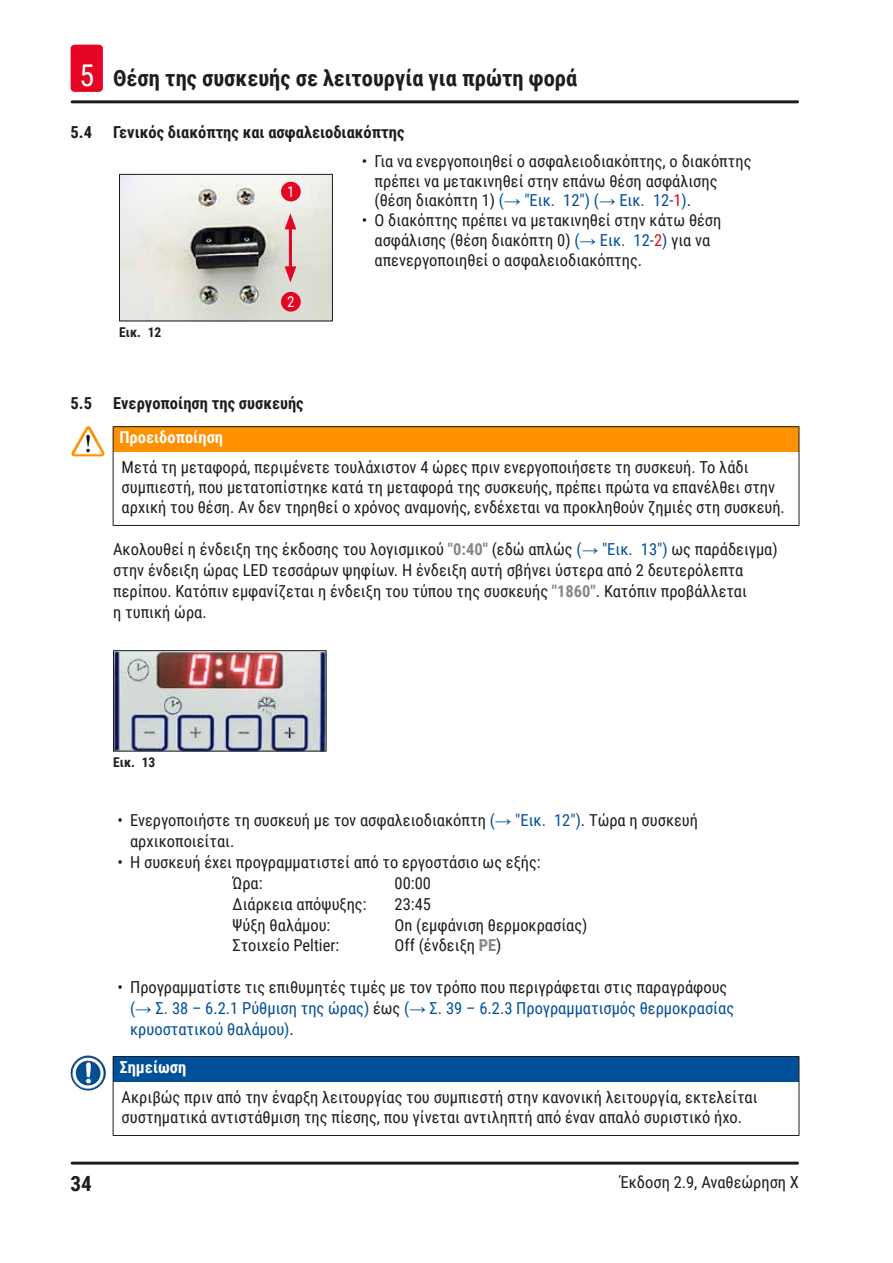
<style>
.page{position:relative;width:893px;height:1263px;background:#fff}
.page>*{position:absolute;margin:0;border:0;box-sizing:border-box;transform-origin:0 0}
.t1{font:700 22.5px "Roboto Condensed";color:#1d1d1b}
.t2{font:700 21px "Roboto Condensed";color:#1d1d1b}
.Description_text{font:16.5px/19.8px "Roboto Condensed";color:#1d1d1b}
.Source_of_danger{font:16.5px/19.8px "Roboto Condensed";color:#1d1d1b}
.t3{font:16.5px/20.9px "Roboto Condensed";color:#005099}
.t4{font:700 16.5px "Roboto Condensed";color:#1d1d1b}
.Signalword__no_use_a{font:700 16.5px "Roboto Condensed";color:#fff}
.t5{font:15px "Roboto Condensed";color:#fff}
.t6{font:700 13.5px "Roboto Condensed";color:#1d1d1b}
.s1{font-weight:400;font-size:30px;color:#fff}
.s2{color:#005099}
.s3{font-family:"Arial";color:#005099}
.s4{color:#e40522}
.s5{font-weight:700;color:#878787}
.s6{color:#1d1d1b}
.s7{font-family:"Arial"}
</style>
<div class="page">
<hr style="left:72px;top:1161px;width:725px;height:3px;background:#1d1d1b">
<hr style="left:72px;top:100px;width:725px;height:3px;background:#1d1d1b">
<div style="left:71px;top:45px;width:32px;height:47px;background:#e40522;border-radius:4px"></div>
<img style="left:121px;top:176px;width:210px;height:143px">
<hr style="left:289px;top:224px;width:3px;height:30px;background:#e40522">
<svg style="left:285px;top:213px;width:11px;height:16px"></svg>
<hr style="left:289px;top:241px;width:3px;height:31px;background:#e40522">
<svg style="left:285px;top:266px;width:11px;height:16px"></svg>
<div style="left:281px;top:182px;width:20px;height:19px;background:#e40522;border-radius:50%"></div>
<div style="left:281px;top:292px;width:20px;height:20px;background:#e40522;border-radius:50%"></div>
<div style="left:119px;top:174px;width:214px;height:147px;border:1px solid #1d1d1b"></div>
<div style="left:113px;top:427px;width:686px;height:25px;background:#ff9000"></div>
<hr style="left:113px;top:452px;width:1px;height:73px;background:#1d1d1b">
<hr style="left:799px;top:452px;width:1px;height:73px;background:#1d1d1b">
<hr style="left:113px;top:525px;width:686px;height:1px;background:#1d1d1b">
<hr style="left:113px;top:426px;width:686px;height:1px;background:#1d1d1b">
<svg style="left:113px;top:427px;width:1px;height:25px"></svg>
<svg style="left:799px;top:427px;width:1px;height:25px"></svg>
<img style="left:74px;top:426px;width:14px;height:23px">
<img style="left:114px;top:652px;width:212px;height:100px">
<div style="left:113px;top:650px;width:213px;height:101px;border:1px solid #1d1d1b"></div>
<div style="left:113px;top:1056px;width:686px;height:26px;background:#005099"></div>
<hr style="left:113px;top:1082px;width:1px;height:53px;background:#1d1d1b">
<hr style="left:799px;top:1082px;width:1px;height:53px;background:#1d1d1b">
<hr style="left:113px;top:1135px;width:686px;height:1px;background:#1d1d1b">
<hr style="left:113px;top:1056px;width:686px;height:1px;background:#1d1d1b">
<svg style="left:113px;top:1057px;width:1px;height:25px"></svg>
<svg style="left:799px;top:1057px;width:1px;height:25px"></svg>
<img style="left:71px;top:1055px;width:26px;height:35px">
<h1 class="t1" style="left:79px;top:63px;width:499px"><span class="s1">5</span> Θέση της συσκευής σε λειτουργία για πρώτη φορά</h1>
<p class="t4" style="left:71px;top:121px;width:23px">5.4</p>
<p class="t4" style="left:113px;top:121px;width:293px">Γενικός διακόπτης και ασφαλειοδιακόπτης</p>
<p class="t6" style="left:119px;top:322px;width:44px">Εικ. 12</p>
<p class="t5" style="left:287px;top:181px;width:9px">1</p>
<p class="t5" style="left:287px;top:291px;width:9px">2</p>
<p class="Description_text" style="left:375px;top:150px;width:378px;text-indent:-13px">• Για να ενεργοποιηθεί ο ασφαλειοδιακόπτης, ο διακόπτης πρέπει να μετακινηθεί στην επάνω θέση ασφάλισης (θέση διακόπτη 1) <span class="s2">(</span><span class="s3">→</span> <span class="s2">"Εικ. 12") (</span><span class="s3">→</span> <span class="s2">Εικ. 12‑</span><span class="s4">1</span><span class="s2">)</span>.</p>
<p class="Description_text" style="left:375px;top:210px;width:348px;text-indent:-13px">• O διακόπτης πρέπει να μετακινηθεί στην κάτω θέση ασφάλισης (θέση διακόπτη 0) <span class="s2">(</span><span class="s3">→</span> <span class="s2">Εικ. 12‑</span><span class="s4">2</span><span class="s2">)</span> για να απενεργοποιηθεί ο ασφαλειοδιακόπτης.</p>
<p class="t4" style="left:71px;top:392px;width:23px">5.5</p>
<p class="t4" style="left:113px;top:392px;width:192px">Ενεργοποίηση της συσκευής</p>
<p class="Signalword__no_use_a" style="left:119px;top:426px;width:105px">Προειδοποίηση</p>
<p class="Source_of_danger" style="left:122px;top:457px;width:665px">Μετά τη μεταφορά, περιμένετε τουλάχιστον 4 ώρες πριν ενεργοποιήσετε τη συσκευή. Το λάδι συμπιεστή, που μετατοπίστηκε κατά τη μεταφορά της συσκευής, πρέπει πρώτα να επανέλθει στην αρχική του θέση. Αν δεν τηρηθεί ο χρόνος αναμονής, ενδέχεται να προκληθούν ζημιές στη συσκευή.</p>
<p class="Description_text" style="left:113px;top:538px;width:666px;line-height:20.9px">Ακολουθεί η ένδειξη της έκδοσης του λογισμικού <span class="s5">"0:40"</span> (εδώ απλώς <span class="s2">(</span><span class="s3">→</span> <span class="s2">"Εικ. 13")</span> ως παράδειγμα) στην ένδειξη ώρας LED τεσσάρων ψηφίων. Η ένδειξη αυτή σβήνει ύστερα από 2 δευτερόλεπτα περίπου. Κατόπιν εμφανίζεται η ένδειξη του τύπου της συσκευής <span class="s5">"1860"</span>. Κατόπιν προβάλλεται<br>η τυπική ώρα.</p>
<p class="t6" style="left:113px;top:752px;width:44px">Εικ. 13</p>
<p class="Description_text" style="left:130px;top:809px;width:569px;line-height:20.9px;text-indent:-13px">• Ενεργοποιήστε τη συσκευή με τον ασφαλειοδιακόπτη <span class="s2">(</span><span class="s3">→</span> <span class="s2">"Εικ. 12")</span>. Τώρα η συσκευή αρχικοποιείται.</p>
<p class="Description_text" style="left:117px;top:852px;width:425px">• Η συσκευή έχει προγραμματιστεί από το εργοστάσιο ως εξής:</p>
<p class="Description_text" style="left:233px;top:872px;width:31px">Ώρα:</p>
<p class="Description_text" style="left:395px;top:872px;width:38px">00:00</p>
<p class="Description_text" style="left:233px;top:893px;width:136px">Διάρκεια απόψυξης:</p>
<p class="Description_text" style="left:395px;top:893px;width:38px">23:45</p>
<p class="Description_text" style="left:233px;top:914px;width:99px">Ψύξη θαλάμου:</p>
<p class="Description_text" style="left:395px;top:914px;width:194px">On (εμφάνιση θερμοκρασίας)</p>
<p class="Description_text" style="left:233px;top:935px;width:108px">Στοιχείο Peltier:</p>
<p class="Description_text" style="left:395px;top:935px;width:108px">Off (ένδειξη <span class="s5">PE</span>)</p>
<p class="t3" style="left:130px;top:976px;width:605px;text-indent:-13px"><span class="s6">• Προγραμματίστε τις επιθυμητές τιμές με τον τρόπο που περιγράφεται στις παραγράφους </span>(<span class="s7">→</span> Σ. 38 – 6.2.1 Ρύθμιση της ώρας) <span class="s6">έως</span> (<span class="s7">→</span> Σ. 39 – 6.2.3 Προγραμματισμός θερμοκρασίας κρυοστατικού θαλάμου)<span class="s6">.</span></p>
<p class="Signalword__no_use_a" style="left:119px;top:1056px;width:68px">Σημείωση</p>
<p class="Source_of_danger" style="left:122px;top:1086px;width:638px">Ακριβώς πριν από την έναρξη λειτουργίας του συμπιεστή στην κανονική λειτουργία, εκτελείται συστηματικά αντιστάθμιση της πίεσης, που γίνεται αντιληπτή από έναν απαλό συριστικό ήχο.</p>
<p class="t2" style="left:71px;top:1169px;width:23px">34</p>
<p class="Description_text" style="left:620px;top:1171px;width:181px">Έκδοση 2.9, Αναθεώρηση X</p>
</div>
